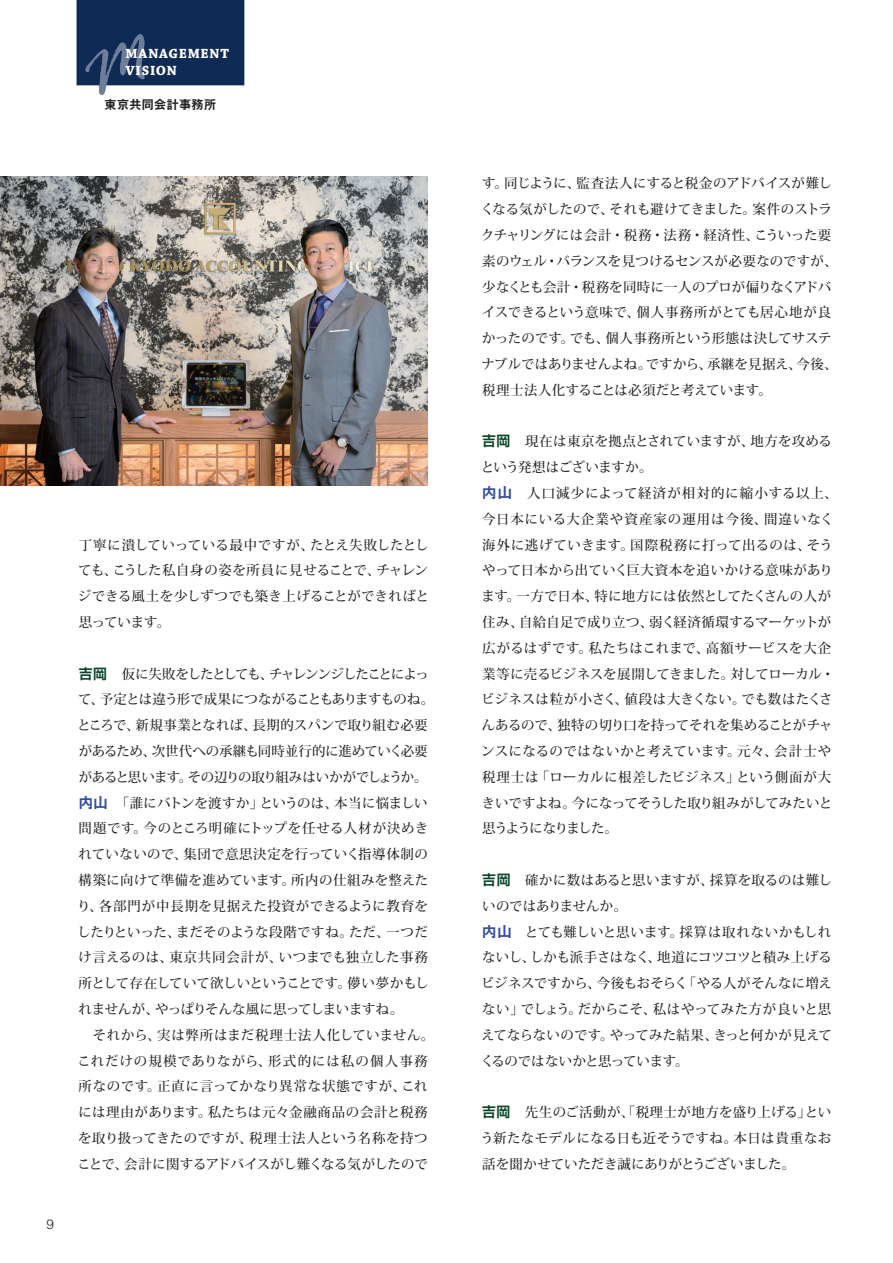
<style>
.page{position:relative;width:893px;height:1263px;background:#fff}
.page>*{position:absolute;margin:0;border:0;box-sizing:border-box;transform-origin:0 0}
.t1{font:700 13.95px/16.4px "Chaparral Pro";letter-spacing:.05em;color:#fff}
.t2{font:300 13.5px "Helvetica LT Std";color:#231f20}
.t3{font:500 13.35px/25.8px "Koz Min Pro";letter-spacing:.01em;color:#231f20}
.t4{font:700 12px "Gothic MB101 Pro De";letter-spacing:.035em;color:#231f20}
.s1{font-family:"P Ntoday K Sp Pro N De";font-weight:700;font-size:13.8px;color:#0c472c}
.s2{font-family:"Gothic MB101 Pr 6 N De";font-weight:700;font-size:14.25px;color:#324ea1}
</style>
<div class="page">
<img style="left:0;top:176px;width:428px;height:310px">
<svg style="left:77px;top:0;width:167px;height:95px;background:#2d446a"></svg>
<p class="t1" style="left:126px;top:46px;width:105px">MANAGEMENT<br>VISION</p>
<p class="t4" style="left:105px;top:94px;width:113px">東京共同会計事務所</p>
<p class="t2" style="left:46px;top:1215px;width:9px">9</p>
<p class="t3" style="left:78px;top:531px;width:352px;text-align:justify">丁寧に潰していっている最中ですが、たとえ失敗したとしても、こうした私自身の姿を所員に見せることで、チャレンジできる風土を少しずつでも築き上げることができればと思っています。</p>
<p class="t3" style="left:77px;top:660px;width:359px"><span class="s1">吉岡</span> 仮に失敗をしたとしても、チャレンンジしたことによって、予定とは違う形で成果につながることもありますものね。ところで、新規事業となれば、長期的スパンで取り組む必要があるため、次世代への承継も同時並行的に進めていく必要があると思います。その辺りの取り組みはいかがでしょうか。<span class="s2">内山</span> 「誰にバトンを渡すか」というのは、本当に悩ましい問題です。今のところ明確にトップを任せる人材が決めきれていないので、集団で意思決定を行っていく指導体制の構築に向けて準備を進めています。所内の仕組みを整えたり、各部門が中長期を見据えた投資ができるように教育をしたりといった、まだそのような段階ですね。ただ、一つだけ言えるのは、東京共同会計が、いつまでも独立した事務所として存在していて欲しいということです。儚い夢かもしれませんが、やっぱりそんな風に思ってしまいますね。<br>　それから、実は弊所はまだ税理士法人化していません。これだけの規模でありながら、形式的には私の個人事務所なのです。正直に言ってかなり異常な状態ですが、これには理由があります。私たちは元々金融商品の会計と税務を取り扱ってきたのですが、税理士法人という名称を持つことで、会計に関するアドバイスがし難くなる気がしたので</p>
<p class="t3" style="left:481px;top:170px;width:358px">す。同じように、監査法人にすると税金のアドバイスが難しくなる気がしたので、それも避けてきました。案件のストラクチャリングには会計・税務・法務・経済性、こういった要素のウェル・バランスを見つけるセンスが必要なのですが、少なくとも会計・税務を同時に一人のプロが偏りなくアドバイスできるという意味で、個人事務所がとても居心地が良かったのです。でも、個人事務所という形態は決してサステナブルではありませんよね。ですから、承継を見据え、今後、税理士法人化することは必須だと考えています。</p>
<p class="t3" style="left:481px;top:428px;width:358px"><span class="s1">吉岡</span> 現在は東京を拠点とされていますが、地方を攻めるという発想はございますか。<br><span class="s2">内山</span> 人口減少によって経済が相対的に縮小する以上、今日本にいる大企業や資産家の運用は今後、間違いなく海外に逃げていきます。国際税務に打って出るのは、そうやって日本から出ていく巨大資本を追いかける意味があります。一方で日本、特に地方には依然としてたくさんの人が住み、自給自足で成り立つ、弱く経済循環するマーケットが広がるはずです。私たちはこれまで、高額サービスを大企業等に売るビジネスを展開してきました。対してローカル・ビジネスは粒が小さく、値段は大きくない。でも数はたくさんあるので、独特の切り口を持ってそれを集めることがチャンスになるのではないかと考えています。元々、会計士や税理士は「ローカルに根差したビジネス」という側面が大きいですよね。今になってそうした取り組みがしてみたいと思うようになりました。</p>
<p class="t3" style="left:481px;top:867px;width:353px"><span class="s1">吉岡</span> 確かに数はあると思いますが、採算を取るのは難しいのではありませんか。<br><span class="s2">内山</span> とても難しいと思います。採算は取れないかもしれないし、しかも派手さはなく、地道にコツコツと積み上げるビジネスですから、今後もおそらく「やる人がそんなに増えない」でしょう。だからこそ、私はやってみた方が良いと思えてならないのです。やってみた結果、きっと何かが見えてくるのではないかと思っています。</p>
<p class="t3" style="left:481px;top:1099px;width:352px;text-align:justify"><span class="s1">吉岡</span>　先生のご活動が、「税理士が地方を盛り上げる」という新たなモデルになる日も近そうですね。本日は貴重なお話を聞かせていただき誠にありがとうございました。</p>
</div>
